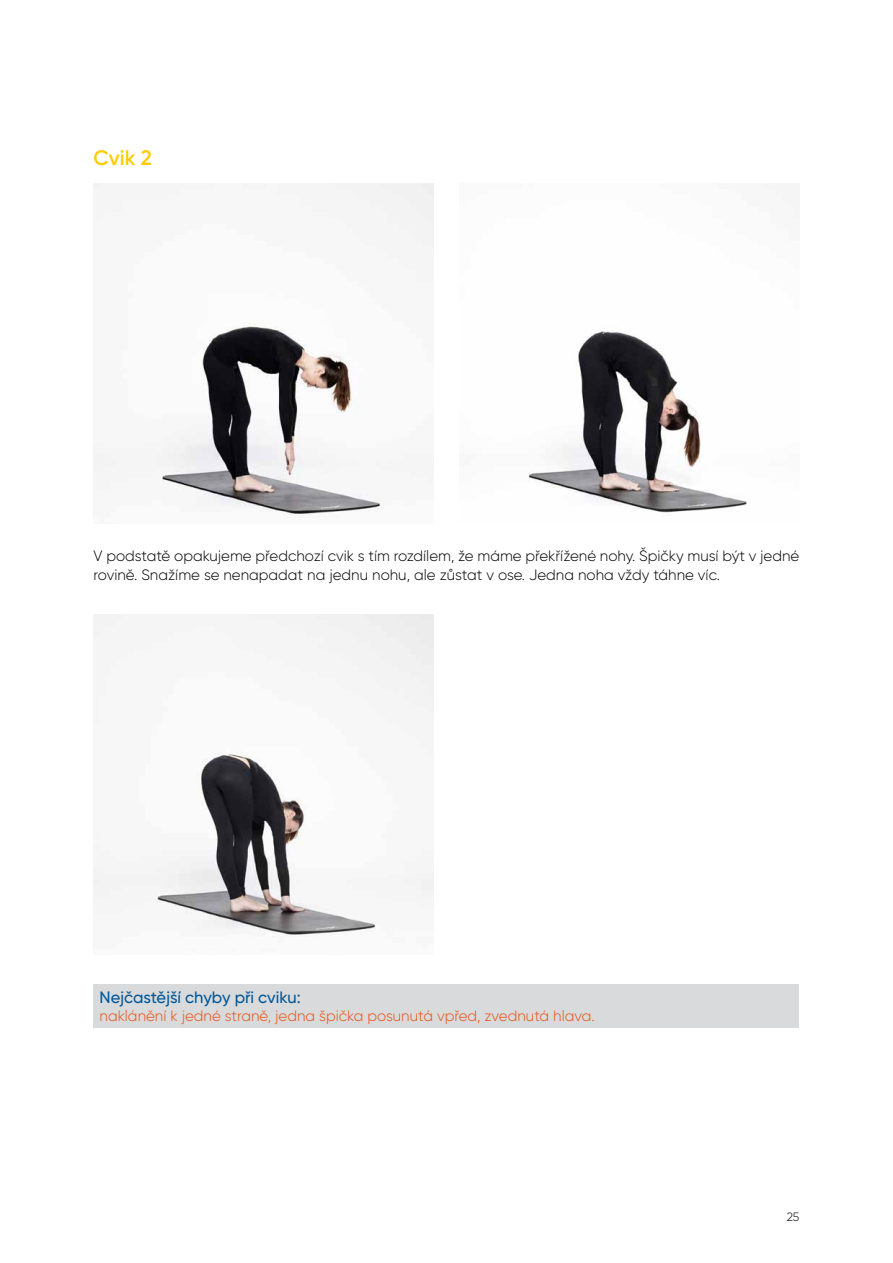
<style>
.page{position:relative;width:893px;height:1263px;background:#fff}
.page>*{position:absolute;margin:0;border:0;box-sizing:border-box;transform-origin:0 0}
.t1{font:600 21px "Gilroy";color:#fecc00}
.t2{font:500 16.5px "Gilroy";color:#00579a}
.t3{font:300 15px/18.8px "Gilroy";color:#000}
.t4{font:300 15px "Gilroy";color:#e85113}
.t5{font:300 12px "Gilroy";color:#000}
</style>
<div class="page">
<img style="left:94px;top:184px;width:340px;height:334px">
<img style="left:529px;top:331px;width:218px;height:182px">
<img style="left:94px;top:614px;width:340px;height:323px">
<div style="left:94px;top:984px;width:705px;height:43px;background:#d9dadb"></div>
<h1 class="t1" style="left:94px;top:144px;width:60px">Cvik 2</h1>
<p class="t3" style="left:94px;top:546px;width:707px">V podstatě opakujeme předchozí cvik s tím rozdílem, že máme překřížené nohy. Špičky musí být v jedné rovině. Snažíme se nenapadat na jednu nohu, ale zůstat v ose. Jedna noha vždy táhne víc.</p>
<p class="t2" style="left:100px;top:987px;width:203px">Nejčastější chyby při cviku:</p>
<p class="t4" style="left:100px;top:1007px;width:497px">naklánění k jedné straně, jedna špička posunutá vpřed, zvednutá hlava.</p>
<p class="t5" style="left:787px;top:1209px;width:14px">25</p>
</div>
